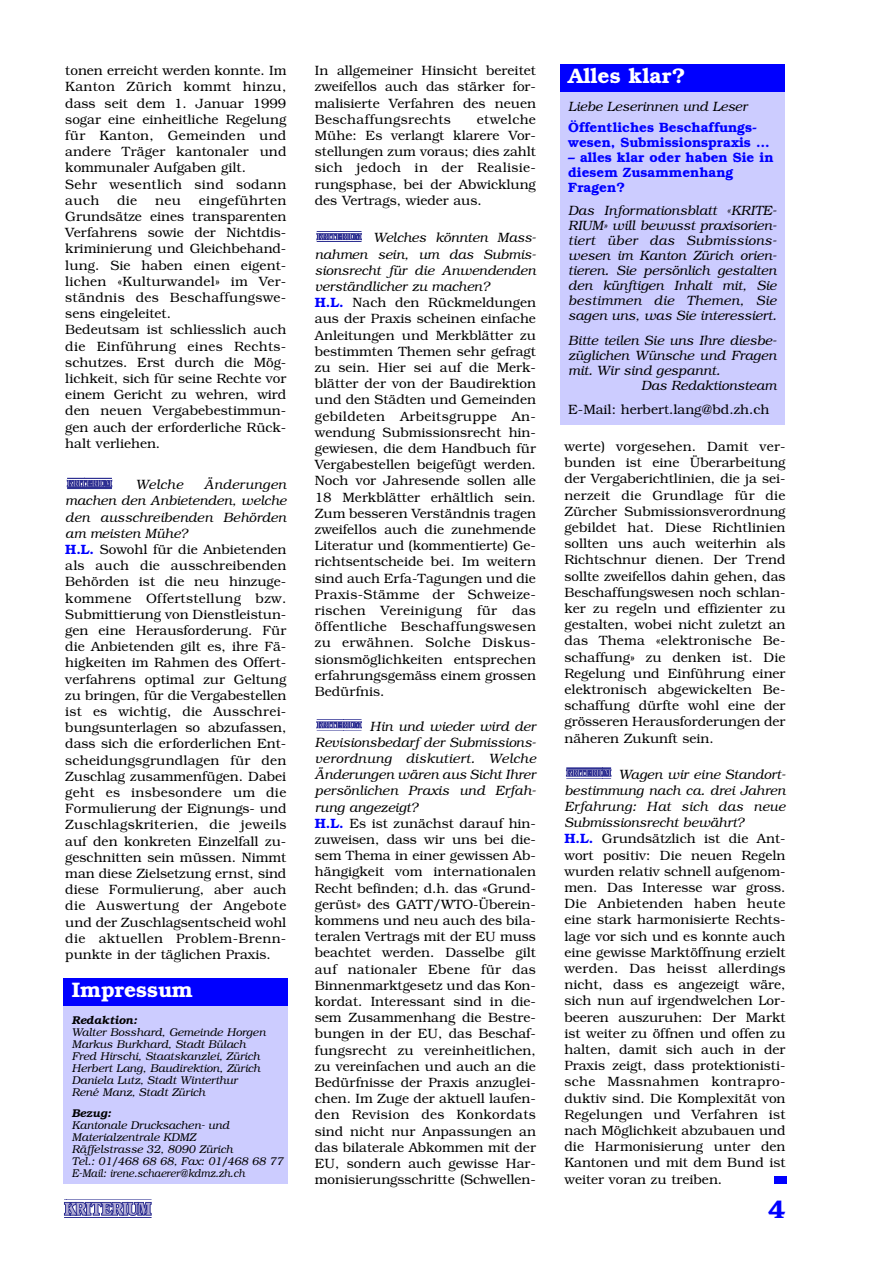
<style>
.page{position:relative;width:893px;height:1263px;background:#fff}
.page>*{position:absolute;margin:0;border:0;box-sizing:border-box;transform-origin:0 0}
.t1{font:600 27px "Bookman";color:#00f}
.t2{font:600 21px "Bookman";color:#fff}
.t3{font:300 13.5px/16.2px "Bookman";color:#000}
.t4{font:italic 300 13.5px/15px "Bookman";color:#000;text-align:justify}
.t5{font:600 13.5px/15px "Bookman";color:#00f}
.t6{font:italic 300 11.25px/12px "Bookman";color:#000}
.t7{font:italic 600 11.25px "Bookman";color:#000}
.s1{font-style:italic}
.s2{font-weight:600;color:#00f}
</style>
<div class="page">
<svg style="left:64px;top:1202px;width:87px;height:14px"></svg>
<hr style="left:64px;top:1216px;width:87px;height:2px;background:#bfbfbf">
<hr style="left:64px;top:1199px;width:87px;height:3px;background:#bfbfbf">
<svg style="left:67px;top:477px;width:46px;height:10px"></svg>
<svg style="left:67px;top:480px;width:45px;height:7px"></svg>
<hr style="left:67px;top:487px;width:45px;height:2px;background:#bfbfbf">
<hr style="left:67px;top:478px;width:45px;height:2px;background:#bfbfbf">
<svg style="left:316px;top:719px;width:46px;height:12px"></svg>
<svg style="left:317px;top:721px;width:44px;height:7px"></svg>
<hr style="left:317px;top:728px;width:44px;height:3px;background:#bfbfbf">
<hr style="left:317px;top:719px;width:44px;height:2px;background:#bfbfbf">
<svg style="left:316px;top:231px;width:46px;height:11px"></svg>
<svg style="left:317px;top:233px;width:44px;height:7px"></svg>
<hr style="left:317px;top:240px;width:44px;height:2px;background:#bfbfbf">
<hr style="left:317px;top:231px;width:44px;height:2px;background:#bfbfbf">
<svg style="left:566px;top:770px;width:45px;height:6px"></svg>
<hr style="left:566px;top:776px;width:45px;height:3px;background:#bfbfbf">
<hr style="left:566px;top:767px;width:45px;height:3px;background:#bfbfbf">
<div style="left:560px;top:89px;width:224px;height:336px;background:#ccf"></div>
<div style="left:560px;top:64px;width:224px;height:27px;background:#00f"></div>
<div style="left:64px;top:1006px;width:224px;height:178px;background:#ccf"></div>
<div style="left:64px;top:978px;width:224px;height:28px;background:#00f"></div>
<div style="left:774px;top:1176px;width:12px;height:8px;background:#00f"></div>
<p class="t3" style="left:65px;top:64px;width:222px">tonen erreicht werden konnte. Im<br>Kanton Zürich kommt hinzu, dass seit dem 1. Januar 1999 sogar eine einheitliche Regelung für Kanton, Gemeinden und andere Träger kantonaler und kommunaler Aufgaben gilt.<br>Sehr wesentlich sind sodann auch</p>
<p class="t3" style="left:65px;top:193px;width:222px;text-indent:134px">eingeführten<br>Grundsätze eines transparenten<br>Verfahrens sowie der Nichtdis&shy;kriminierung und Gleichbehand&shy;lung. Sie haben einen eigent&shy;lichen «Kulturwandel» im Ver&shy;ständnis des Beschaffungswe&shy;sens eingeleitet.<br>Bedeutsam ist schliesslich auch die Einführung eines Rechts&shy;schutzes. Erst durch die Mög&shy;lichkeit, sich für seine Rechte vor einem Gericht zu wehren, wird den neuen Vergabebestimmun&shy;gen auch der erforderliche Rück&shy;halt verliehen.</p>
<p class="t4" style="left:136px;top:478px;width:49px">Welche</p>
<p class="t3" style="left:117px;top:193px;width:22px">die</p>
<p class="t3" style="left:155px;top:193px;width:27px">neu</p>
<p class="t3" style="left:65px;top:478px;width:222px;text-indent:139px"><span class="s1">Änderungen machen den Anbietenden, welche den ausschreibenden Behörden am meisten Mühe?<br></span><span class="s2">H.L.</span> Sowohl für die Anbietenden als auch die ausschreibenden<br>Behörden ist die neu hinzuge&shy;kommene Offertstellung bzw.<br>Submittierung von Dienstleistun&shy;gen eine Herausforderung. Für die Anbietenden gilt es, ihre Fä&shy;higkeiten im Rahmen des Offert&shy;verfahrens optimal zur Geltung zu bringen, für die Vergabestellen ist es wichtig, die Ausschrei&shy;bungsunterlagen so abzufassen, dass sich die erforderlichen Ent&shy;scheidungsgrundlagen für den<br>Zuschlag zusammenfügen. Dabei geht es insbesondere um die<br>Formulierung der Eignungs- und<br>Zuschlagskriterien, die jeweils auf den konkreten Einzelfall zu&shy;geschnitten sein müssen. Nimmt man diese Zielsetzung ernst, sind diese Formulierung, aber auch die Auswertung der Angebote und der Zuschlagsentscheid wohl die aktuellen Problem-Brenn&shy;punkte in der täglichen Praxis.</p>
<h2 class="t2" style="left:72px;top:982px;width:123px">Impressum</h2>
<p class="t7" style="left:72px;top:1016px;width:67px">Redaktion:</p>
<p class="t6" style="left:72px;top:1028px;width:195px">Walter Bosshard, Gemeinde Horgen<br>Markus Burkhard, Stadt Bülach<br>Fred Hirschi, Staatskanzlei, Zürich<br>Herbert Lang, Baudirektion, Zürich<br>Daniela Lutz, Stadt Winterthur<br>René Manz, Stadt Zürich</p>
<p class="t7" style="left:72px;top:1109px;width:41px">Bezug:</p>
<p class="t6" style="left:72px;top:1121px;width:213px">Kantonale Drucksachen- und<br>Materialzentrale KDMZ<br>Räffelstrasse 32, 8090 Zürich<br>Tel.: 01/468 68 68, Fax: 01/468 68 77<br>E-Mail: irene.schaerer@kdmz.zh.ch</p>
<p class="t3" style="left:315px;top:64px;width:222px;text-align:justify">In allgemeiner Hinsicht bereitet zweifellos auch das stärker for&shy;malisierte Verfahren des neuen Beschaffungsrechts</p>
<p class="t3" style="left:315px;top:112px;width:222px;text-align:justify;text-indent:162px">etwelche Mühe: Es verlangt klarere Vor&shy;stellungen zum voraus; dies zahlt sich jedoch in der Realisie&shy;rungsphase, bei der Abwicklung des Vertrags, wieder aus.</p>
<p class="t3" style="left:315px;top:231px;width:223px;text-indent:59px"><span class="s1">Welches könnten Mass&shy;nahmen sein, um das Submis&shy;sionsrecht für die Anwendenden verständlicher zu machen?<br></span><span class="s2">H.L.</span> Nach den Rückmeldungen aus der Praxis scheinen einfache<br>Anleitungen und Merkblätter zu bestimmten Themen sehr gefragt zu sein. Hier sei auf die Merk&shy;blätter der von der Baudirektion und den Städten und Gemeinden gebildeten Arbeitsgruppe An&shy;wendung Submissionsrecht hin&shy;gewiesen, die dem Handbuch für<br>Vergabestellen beigefügt werden.<br>Noch vor Jahresende sollen alle<br>18 Merkblätter erhältlich sein.<br>Zum besseren Verständnis tragen zweifellos auch die zunehmende<br>Literatur und (kommentierte) Ge&shy;richtsentscheide bei. Im weitern sind auch Erfa-Tagungen und die<br>Praxis-Stämme der Schweize&shy;rischen Vereinigung für das öffentliche Beschaffungswesen zu erwähnen. Solche Diskus&shy;sionsmöglichkeiten entsprechen erfahrungsgemäss einem grossen<br>Bedürfnis.</p>
<p class="t3" style="left:315px;top:719px;width:223px;text-indent:55px"><span class="s1">Hin und wieder wird der<br>Revisionsbedarf der Submissions&shy;verordnung diskutiert. Welche<br>Änderungen wären aus Sicht Ihrer persönlichen Praxis und Erfah&shy;rung angezeigt?<br></span><span class="s2">H.L.</span> Es ist zunächst darauf hin&shy;zuweisen, dass wir uns bei die&shy;sem Thema in einer gewissen Ab&shy;hängigkeit vom internationalen<br>Recht befinden; d.h. das «Grund&shy;gerüst» des GATT/WTO-Überein&shy;kommens und neu auch des bila&shy;teralen Vertrags mit der EU muss beachtet werden. Dasselbe gilt auf nationaler Ebene für das<br>Binnenmarktgesetz und das Kon&shy;kordat. Interessant sind in die&shy;sem Zusammenhang die Bestre&shy;bungen in der EU, das Beschaf&shy;fungsrecht zu vereinheitlichen, zu vereinfachen und auch an die<br>Bedürfnisse der Praxis anzuglei&shy;chen. Im Zuge der aktuell laufen&shy;den Revision des Konkordats sind nicht nur Anpassungen an das bilaterale Abkommen mit der<br>EU, sondern auch gewisse Har&shy;monisierungsschritte (Schwellen-</p>
<h2 class="t2" style="left:568px;top:68px;width:119px">Alles klar?</h2>
<p class="t4" style="left:568px;top:100px;width:181px">Liebe Leserinnen und Leser</p>
<p class="t5" style="left:568px;top:121px;width:203px">Öffentliches Beschaffungs&shy;wesen, Submissionspraxis …</p>
<p class="t5" style="left:568px;top:151px;width:207px">– alles klar oder haben Sie in diesem Zusammenhang<br>Fragen?</p>
<p class="t4" style="left:568px;top:204px;width:210px">Das Informationsblatt «KRITE-RIUM» will bewusst praxisorien&shy;tiert über das Submissions&shy;wesen im Kanton Zürich orien&shy;tieren. Sie persönlich gestalten den künftigen Inhalt mit, Sie bestimmen die Themen, Sie sagen uns, was Sie interessiert.</p>
<p class="t4" style="left:568px;top:334px;width:210px">Bitte teilen Sie uns Ihre diesbe-</p>
<p class="t4" style="left:568px;top:349px;width:210px">züglichen Wünsche und Fragen</p>
<p class="t4" style="left:568px;top:364px;width:153px">mit. Wir sind gespannt.</p>
<p class="t4" style="left:641px;top:379px;width:137px">Das Redaktionsteam</p>
<p class="t3" style="left:568px;top:402px;width:203px">E-Mail: herbert.lang@bd.zh.ch</p>
<p class="t3" style="left:564px;top:440px;width:222px;text-align:justify">werte) vorgesehen. Damit ver&shy;bunden ist eine Überarbeitung der Vergaberichtlinien, die ja sei&shy;nerzeit die Grundlage für die Zürcher Submissionsverordnung gebildet hat. Diese Richtlinien sollten uns auch weiterhin als Richtschnur dienen. Der Trend sollte zweifellos dahin gehen, das Beschaffungswesen noch schlan&shy;ker zu regeln und effizienter zu gestalten, wobei nicht zuletzt an das Thema «elektronische Be&shy;schaffung» zu denken ist. Die Regelung und Einführung einer elektronisch abgewickelten Be&shy;schaffung dürfte wohl eine der grösseren Herausforderungen der näheren Zukunft sein.</p>
<p class="t3" style="left:564px;top:767px;width:223px;text-indent:54px"><span class="s1">Wagen wir eine Standort&shy;bestimmung nach ca. drei Jahren<br>Erfahrung: Hat sich das neue<br>Submissionsrecht bewährt?<br></span><span class="s2">H.L.</span> Grundsätzlich ist die Ant&shy;wort positiv: Die neuen Regeln wurden relativ schnell aufgenom&shy;men. Das Interesse war gross.<br>Die Anbietenden haben heute eine stark harmonisierte Rechts&shy;lage vor sich und es konnte auch eine gewisse Marktöffnung erzielt werden. Das heisst allerdings nicht, dass es angezeigt wäre, sich nun auf irgendwelchen Lor&shy;beeren auszuruhen: Der Markt ist weiter zu öffnen und offen zu halten, damit sich auch in der<br>Praxis zeigt, dass protektionisti&shy;sche Massnahmen kontrapro&shy;duktiv sind. Die Komplexität von<br>Regelungen und Verfahren ist nach Möglichkeit abzubauen und die Harmonisierung unter den<br>Kantonen und mit dem Bund ist weiter voran zu treiben.</p>
<h1 class="t1" style="left:767px;top:1199px;width:19px">4</h1>
</div>
